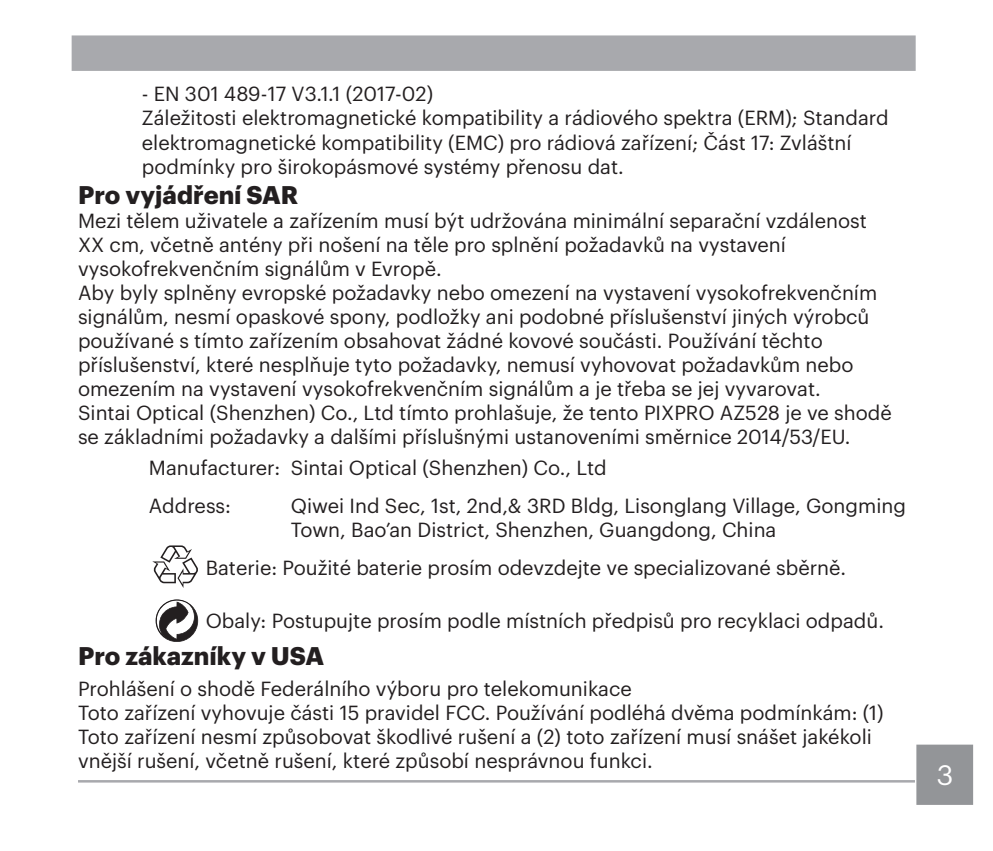
<style>
.page{position:relative;width:993px;height:851px;background:#fff}
.page>*{position:absolute;margin:0;border:0;box-sizing:border-box;transform-origin:0 0}
.t1{font:27.5px "Graphik";color:#fff}
.着重内容{font:700 25px "Graphik";color:#231f20}
.普通内容{font:20px/24px "Graphik";color:#231f20}
.带警示的内容{font:20px/24px "Graphik";color:#231f20}
</style>
<div class="page">
<hr style="left:78px;top:780px;width:836px;height:2px;background:#a8a9ad">
<div style="left:916px;top:744px;width:56px;height:60px;background:#939598;border:2px solid #939598"></div>
<div style="left:72px;top:35px;width:843px;height:36px;background:#a8a9ad;border:2px solid #a8a9ad"></div>
<svg style="left:152px;top:545px;width:46px;height:43px"></svg>
<svg style="left:155px;top:599px;width:43px;height:43px"></svg>
<p class="普通内容" style="left:142px;top:80px;width:293px">- EN 301 489-17 V3.1.1 (2017-02)</p>
<p class="普通内容" style="left:142px;top:104px;width:748px">Záležitosti elektromagnetické kompatibility a rádiového spektra (ERM); Standard</p>
<p class="普通内容" style="left:142px;top:128px;width:711px">elektromagnetické kompatibility (EMC) pro rádiová zařízení; Část 17: Zvláštní podmínky pro širokopásmové systémy přenosu dat.</p>
<p class="着重内容" style="left:78px;top:175px;width:222px">Pro vyjádření SAR</p>
<p class="普通内容" style="left:78px;top:206px;width:790px">Mezi tělem uživatele a zařízením musí být udržována minimální separační vzdálenost<br>XX cm, včetně antény při nošení na těle pro splnění požadavků na vystavení vysokofrekvenčním signálům v Evropě.</p>
<p class="普通内容" style="left:78px;top:278px;width:800px">Aby byly splněny evropské požadavky nebo omezení na vystavení vysokofrekvenčním signálům, nesmí opaskové spony, podložky ani podobné příslušenství jiných výrobců používané s tímto zařízením obsahovat žádné kovové součásti. Používání těchto příslušenství, které nesplňuje tyto požadavky, nemusí vyhovovat požadavkům nebo omezením na vystavení vysokofrekvenčním signálům a je třeba se jej vyvarovat.</p>
<p class="普通内容" style="left:78px;top:398px;width:815px">Sintai Optical (Shenzhen) Co., Ltd tímto prohlašuje, že tento PIXPRO AZ528 je ve shodě se základními požadavky a dalšími příslušnými ustanoveními směrnice 2014/53/EU.</p>
<p class="带警示的内容" style="left:149px;top:454px;width:459px">Manufacturer: Sintai Optical (Shenzhen) Co., Ltd</p>
<p class="带警示的内容" style="left:149px;top:492px;width:84px">Address:</p>
<p class="带警示的内容" style="left:291px;top:492px;width:616px">Qiwei Ind Sec, 1st, 2nd,&amp; 3RD Bldg, Lisonglang Village, Gongming<br>Town, Bao’an District, Shenzhen, Guangdong, China</p>
<p class="带警示的内容" style="left:206px;top:554px;width:641px">Baterie: Použité baterie prosím odevzdejte ve specializované sběrně.</p>
<p class="带警示的内容" style="left:206px;top:606px;width:679px">Obaly: Postupujte prosím podle místních předpisů pro recyklaci odpadů.</p>
<p class="着重内容" style="left:78px;top:636px;width:247px">Pro zákazníky v USA</p>
<p class="普通内容" style="left:78px;top:674px;width:555px">Prohlášení o shodě Federálního výboru pro telekomunikace</p>
<p class="普通内容" style="left:78px;top:698px;width:806px">Toto zařízení vyhovuje části 15 pravidel FCC. Používání podléhá dvěma podmínkám: (1)<br>Toto zařízení nesmí způsobovat škodlivé rušení a (2) toto zařízení musí snášet jakékoli vnější rušení, včetně rušení, které způsobí nesprávnou funkci.</p>
<p class="t1" style="left:936px;top:754px;width:18px">3</p>
</div>
